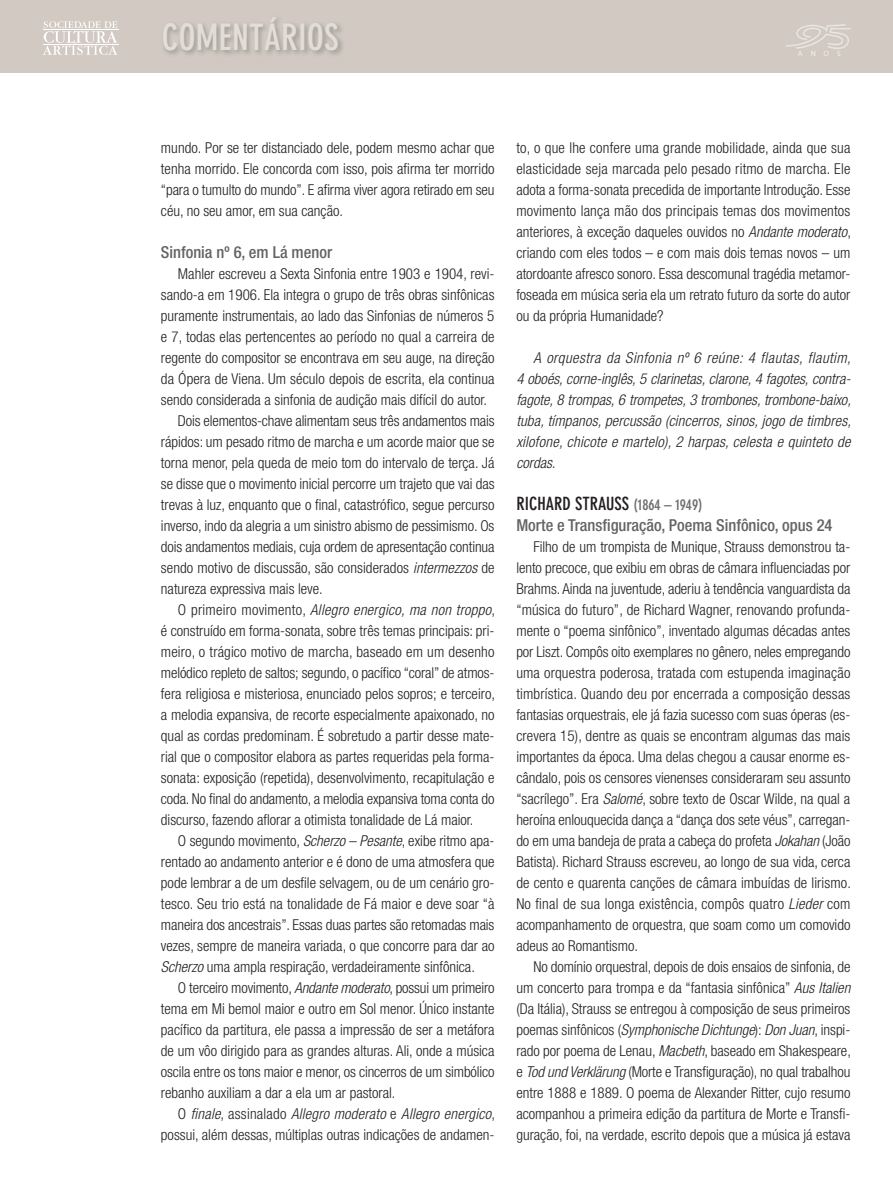
<style>
.page{position:relative;width:893px;height:1191px;background:#fff}
.page>*{position:absolute;margin:0;border:0;box-sizing:border-box;transform-origin:0 0}
.t1{font:700 condensed 36px "DIN Neuzeit Grotesk";letter-spacing:.01em;color:#e2ddd7}
.t2{font:700 condensed 18px "DIN Neuzeit Grotesk";color:#231f20}
.t3{font:500 condensed 16.5px "Helvetica Neue";color:#636466}
.t4{font:300 condensed 15px/21px "Helvetica Neue";color:#231f20;text-align:justify}
.t5{font:italic 300 condensed 15px/21px "Helvetica Neue";letter-spacing:.02em;color:#231f20;text-align:justify}
.s1{font-style:italic}
.s2{font-style:normal}
.s3{font-size:15px;color:#6d6e70}
</style>
<div class="page">
<div style="left:0;top:0;width:893px;height:72px;background:#d1c9c2"></div>
<img style="left:787px;top:24px;width:63px;height:32px">
<svg style="left:43px;top:21px;width:75px;height:34px"></svg>
<img style="left:163px;top:17px;width:175px;height:34px">
<h1 class="t1" style="left:162px;top:24px;width:178px">COMENTÁRIOS</h1>
<p class="t4" style="left:161px;top:138px;width:335px">mundo. Por se ter distanciado dele, podem mesmo achar que tenha morrido. Ele concorda com isso, pois afirma ter morrido “para o tumulto do mundo”. E afirma viver agora retirado em seu céu, no seu amor, em sua canção.</p>
<p class="t3" style="left:161px;top:246px;width:173px">Sinfonia nº 6, em Lá menor</p>
<p class="t4" style="left:178px;top:264px;width:318px">Mahler escreveu a Sexta Sinfonia entre 1903 e 1904, revi-</p>
<p class="t4" style="left:161px;top:285px;width:335px">sando-a em 1906. Ela integra o grupo de três obras sinfônicas</p>
<p class="t4" style="left:161px;top:306px;width:335px">puramente instrumentais, ao lado das Sinfonias de números 5</p>
<p class="t4" style="left:161px;top:327px;width:335px">e 7, todas elas pertencentes ao período no qual a carreira de</p>
<p class="t4" style="left:161px;top:348px;width:335px">regente do compositor se encontrava em seu auge, na direção</p>
<p class="t4" style="left:161px;top:369px;width:335px">da Ópera de Viena. Um século depois de escrita, ela continua</p>
<p class="t4" style="left:161px;top:390px;width:328px">sendo considerada a sinfonia de audição mais difícil do autor.</p>
<p class="t4" style="left:178px;top:411px;width:318px">Dois elementos-chave alimentam seus três andamentos mais</p>
<p class="t4" style="left:161px;top:432px;width:335px">rápidos: um pesado ritmo de marcha e um acorde maior que se</p>
<p class="t4" style="left:161px;top:453px;width:335px">torna menor, pela queda de meio tom do intervalo de terça. Já</p>
<p class="t4" style="left:161px;top:474px;width:335px">se disse que o movimento inicial percorre um trajeto que vai das</p>
<p class="t4" style="left:161px;top:495px;width:335px">trevas à luz, enquanto que o final, catastrófico, segue percurso</p>
<p class="t4" style="left:161px;top:516px;width:335px">inverso, indo da alegria a um sinistro abismo de pessimismo. Os</p>
<p class="t4" style="left:161px;top:537px;width:335px">dois andamentos mediais, cuja ordem de apresentação continua</p>
<p class="t4" style="left:161px;top:558px;width:335px">sendo motivo de discussão, são considerados <span class="s1">intermezzos</span> de</p>
<p class="t4" style="left:161px;top:579px;width:163px">natureza expressiva mais leve.</p>
<p class="t5" style="left:178px;top:600px;width:319px"><span class="s2">O primeiro movimento,</span> Allegro energico, ma non troppo<span class="s2">,</span></p>
<p class="t4" style="left:161px;top:621px;width:335px">é construído em forma-sonata, sobre três temas principais: pri-</p>
<p class="t4" style="left:161px;top:642px;width:335px">meiro, o trágico motivo de marcha, baseado em um desenho</p>
<p class="t4" style="left:161px;top:663px;width:335px">melódico repleto de saltos; segundo, o pacífico “coral” de atmos-</p>
<p class="t4" style="left:161px;top:684px;width:336px">fera religiosa e misteriosa, enunciado pelos sopros; e terceiro,</p>
<p class="t4" style="left:161px;top:705px;width:335px">a melodia expansiva, de recorte especialmente apaixonado, no</p>
<p class="t4" style="left:161px;top:726px;width:335px">qual as cordas predominam. É sobretudo a partir desse mate-</p>
<p class="t4" style="left:161px;top:747px;width:335px">rial que o compositor elabora as partes requeridas pela forma-</p>
<p class="t4" style="left:161px;top:768px;width:335px">sonata: exposição (repetida), desenvolvimento, recapitulação e</p>
<p class="t4" style="left:161px;top:789px;width:335px">coda. No final do andamento, a melodia expansiva toma conta do</p>
<p class="t4" style="left:161px;top:810px;width:314px">discurso, fazendo aflorar a otimista tonalidade de Lá maior.</p>
<p class="t4" style="left:178px;top:831px;width:318px">O segundo movimento, <span class="s1">Scherzo – Pesante</span>, exibe ritmo apa-</p>
<p class="t4" style="left:161px;top:852px;width:335px">rentado ao andamento anterior e é dono de uma atmosfera que</p>
<p class="t4" style="left:161px;top:873px;width:335px">pode lembrar a de um desfile selvagem, ou de um cenário gro-</p>
<p class="t4" style="left:161px;top:894px;width:335px">tesco. Seu trio está na tonalidade de Fá maior e deve soar “à</p>
<p class="t4" style="left:161px;top:915px;width:335px">maneira dos ancestrais”. Essas duas partes são retomadas mais</p>
<p class="t4" style="left:161px;top:936px;width:335px">vezes, sempre de maneira variada, o que concorre para dar ao</p>
<p class="t4" style="left:161px;top:957px;width:315px"><span class="s1">Scherzo</span> uma ampla respiração, verdadeiramente sinfônica.</p>
<p class="t4" style="left:178px;top:978px;width:318px">O terceiro movimento, <span class="s1">Andante moderato</span>, possui um primeiro</p>
<p class="t4" style="left:161px;top:999px;width:335px">tema em Mi bemol maior e outro em Sol menor. Único instante</p>
<p class="t4" style="left:161px;top:1020px;width:335px">pacífico da partitura, ele passa a impressão de ser a metáfora</p>
<p class="t4" style="left:161px;top:1041px;width:335px">de um vôo dirigido para as grandes alturas. Ali, onde a música</p>
<p class="t4" style="left:161px;top:1062px;width:335px">oscila entre os tons maior e menor, os cincerros de um simbólico</p>
<p class="t4" style="left:161px;top:1083px;width:236px">rebanho auxiliam a dar a ela um ar pastoral.</p>
<p class="t5" style="left:178px;top:1104px;width:319px"><span class="s2">O</span> finale<span class="s2">, assinalado</span> Allegro moderato <span class="s2">e</span> Allegro energico<span class="s2">,</span></p>
<p class="t4" style="left:161px;top:1125px;width:335px">possui, além dessas, múltiplas outras indicações de andamen-</p>
<p class="t4" style="left:516px;top:138px;width:336px">to, o que lhe confere uma grande mobilidade, ainda que sua elasticidade seja marcada pelo pesado ritmo de marcha. Ele adota a forma-sonata precedida de importante Introdução. Esse movimento lança mão dos principais temas dos movimentos anteriores, à exceção daqueles ouvidos no <span class="s1">Andante moderato</span>, criando com eles todos – e com mais dois temas novos – um atordoante afresco sonoro. Essa descomunal tragédia metamor&shy;foseada em música seria ela um retrato futuro da sorte do autor ou da própria Humanidade?</p>
<p class="t5" style="left:516px;top:348px;width:336px;text-indent:17px">A orquestra da Sinfonia nº 6 reúne: 4 flautas, flautim, 4 oboés, corne-inglês, 5 clarinetas, clarone, 4 fagotes, contra&shy;fagote, 8 trompas, 6 trompetes, 3 trombones, trombone-baixo, tuba, tímpanos, percussão (cincerros, sinos, jogo de timbres, xilofone, chicote e martelo), 2 harpas, celesta e quinteto de cordas.</p>
<p class="t2" style="left:516px;top:496px;width:188px">RICHARD STRAUSS <span class="s3">(1864 – 1949)</span></p>
<p class="t3" style="left:516px;top:519px;width:318px">Morte e Transfiguração, Poema Sinfônico, opus 24</p>
<p class="t4" style="left:516px;top:537px;width:336px;text-indent:17px">Filho de um trompista de Munique, Strauss demonstrou ta&shy;lento precoce, que exibiu em obras de câmara influenciadas por Brahms. Ainda na juventude, aderiu à tendência vanguardista da “música do futuro”, de Richard Wagner, renovando profunda&shy;mente o “poema sinfônico”, inventado algumas décadas antes por Liszt. Compôs oito exemplares no gênero, neles empregando uma orquestra poderosa, tratada com estupenda imaginação timbrística. Quando deu por encerrada a composição dessas fantasias orquestrais, ele já fazia sucesso com suas óperas (es&shy;crevera 15), dentre as quais se encontram algumas das mais importantes da época. Uma delas chegou a causar enorme es&shy;cândalo, pois os censores vienenses consideraram seu assunto “sacrílego”. Era <span class="s1">Salomé</span>, sobre texto de Oscar Wilde, na qual a heroína enlouquecida dança a “dança dos sete véus”, carregan&shy;do em uma bandeja de prata a cabeça do profeta <span class="s1">Jokahan</span> (João Batista). Richard Strauss escreveu, ao longo de sua vida, cerca de cento e quarenta canções de câmara imbuídas de lirismo.<br>No final de sua longa existência, compôs quatro <span class="s1">Lieder</span> com acompanhamento de orquestra, que soam como um comovido adeus ao Romantismo.</p>
<p class="t4" style="left:516px;top:957px;width:336px;text-indent:17px">No domínio orquestral, depois de dois ensaios de sinfonia, de um concerto para trompa e da “fantasia sinfônica” <span class="s1">Aus Italien </span>(Da Itália), Strauss se entregou à composição de seus primeiros poemas sinfônicos (<span class="s1">Symphonische Dichtunge</span>): <span class="s1">Don Juan</span>, inspi&shy;rado por poema de Lenau, <span class="s1">Macbeth</span>, baseado em Shakespeare, e <span class="s1">Tod und Verklärung</span> (Morte e Transfiguração), no qual trabalhou entre 1888 e 1889. O poema de Alexander Ritter, cujo resumo acompanhou a primeira edição da partitura de Morte e Transfi&shy;guração, foi, na verdade, escrito depois que a música já estava</p>
</div>
